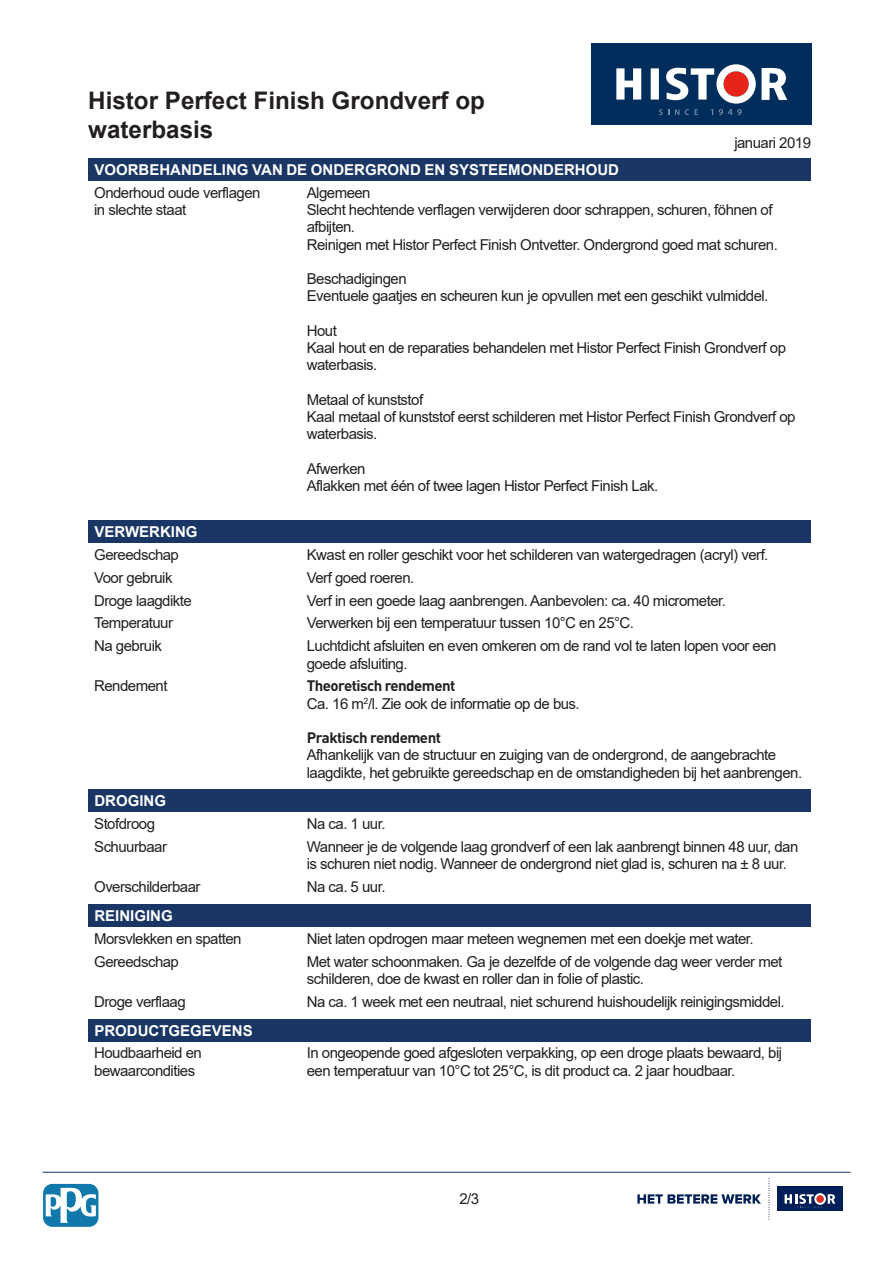
<style>
.page{position:relative;width:893px;height:1263px;background:#fff}
.page>*{position:absolute;margin:0;border:0;box-sizing:border-box;transform-origin:0 0}
.t1{font:700 24.15px/29.1px "Arial";color:#231f20}
.BODY{font:15px/17.2px "Arial";letter-spacing:-.035em;color:#231f20}
.KOP{font:15px/17.2px "Arial";letter-spacing:-.035em;color:#231f20}
.TITEL{font:700 15px "Arial";color:#fff}
.s1{font-family:"DIN";font-weight:700}
</style>
<div class="page">
<div style="left:777px;top:1187px;width:65px;height:24px;background:#001f56"></div>
<svg style="left:785px;top:1193px;width:50px;height:15px"></svg>
<svg style="left:637px;top:1194px;width:124px;height:9px"></svg>
<svg style="left:769px;top:1179px;width:1px;height:40px"></svg>
<hr style="left:43px;top:1172px;width:807px;height:1px;background:#193665">
<div style="left:43px;top:1184px;width:55px;height:43px;background:#1078aa;border-radius:9px"></div>
<svg style="left:46px;top:1187px;width:50px;height:36px"></svg>
<div style="left:591px;top:43px;width:220px;height:82px;background:#002e5c"></div>
<div style="left:651px;top:68px;width:8px;height:32px;background:#fff"></div>
<svg style="left:616px;top:68px;width:25px;height:32px"></svg>
<svg style="left:762px;top:68px;width:25px;height:32px"></svg>
<svg style="left:659px;top:64px;width:97px;height:51px"></svg>
<div style="left:88px;top:158px;width:723px;height:23px;background:#193665"></div>
<div style="left:88px;top:520px;width:723px;height:23px;background:#193665"></div>
<div style="left:88px;top:789px;width:723px;height:23px;background:#193665"></div>
<div style="left:88px;top:904px;width:723px;height:23px;background:#193665"></div>
<div style="left:88px;top:1019px;width:723px;height:22px;background:#193665"></div>
<h1 class="t1" style="left:88px;top:86px;width:398px">Histor Perfect Finish Grondverf op waterbasis</h1>
<p class="BODY" style="left:734px;top:134px;width:78px">januari 2019</p>
<p class="TITEL" style="left:94px;top:159px;width:526px">VOORBEHANDELING VAN DE ONDERGROND EN SYSTEEMONDERHOUD</p>
<p class="KOP" style="left:94px;top:184px;width:168px">Onderhoud oude verflagen in slechte staat</p>
<p class="BODY" style="left:307px;top:184px;width:473px">Algemeen<br>Slecht hechtende verflagen verwijderen door schrappen, schuren, föhnen of afbijten.<br>Reinigen met Histor Perfect Finish Ontvetter. Ondergrond goed mat schuren.</p>
<p class="BODY" style="left:307px;top:270px;width:463px">Beschadigingen<br>Eventuele gaatjes en scheuren kun je opvullen met een geschikt vulmiddel.</p>
<p class="BODY" style="left:307px;top:322px;width:481px">Hout<br>Kaal hout en de reparaties behandelen met Histor Perfect Finish Grondverf op waterbasis.</p>
<p class="BODY" style="left:307px;top:391px;width:490px">Metaal of kunststof<br>Kaal metaal of kunststof eerst schilderen met Histor Perfect Finish Grondverf op waterbasis.</p>
<p class="BODY" style="left:307px;top:460px;width:353px">Afwerken<br>Aflakken met één of twee lagen Histor Perfect Finish Lak.</p>
<p class="TITEL" style="left:94px;top:521px;width:105px">VERWERKING</p>
<p class="KOP" style="left:94px;top:546px;width:86px">Gereedschap</p>
<p class="BODY" style="left:307px;top:546px;width:463px">Kwast en roller geschikt voor het schilderen van watergedragen (acryl) verf.</p>
<p class="KOP" style="left:94px;top:569px;width:80px">Voor gebruik</p>
<p class="BODY" style="left:307px;top:569px;width:109px">Verf goed roeren.</p>
<p class="KOP" style="left:94px;top:592px;width:99px">Droge laagdikte</p>
<p class="BODY" style="left:307px;top:592px;width:421px">Verf in een goede laag aanbrengen. Aanbevolen: ca. 40 micrometer.</p>
<p class="KOP" style="left:94px;top:614px;width:80px">Temperatuur</p>
<p class="BODY" style="left:307px;top:614px;width:329px">Verwerken bij een temperatuur tussen 10°C en 25°C.</p>
<p class="KOP" style="left:94px;top:637px;width:69px">Na gebruik</p>
<p class="BODY" style="left:307px;top:637px;width:471px">Luchtdicht afsluiten en even omkeren om de rand vol te laten lopen voor een goede afsluiting.</p>
<p class="KOP" style="left:94px;top:677px;width:75px">Rendement</p>
<p class="BODY" style="left:307px;top:677px;width:274px"><span class="s1">Theoretisch rendement<br></span>Ca. 16 m<sup>2</sup>/l. Zie ook de informatie op de bus.</p>
<p class="BODY" style="left:307px;top:729px;width:497px"><span class="s1">Praktisch rendement<br></span>Afhankelijk van de structuur en zuiging van de ondergrond, de aangebrachte laagdikte, het gebruikte gereedschap en de omstandigheden bij het aanbrengen.</p>
<p class="TITEL" style="left:94px;top:790px;width:73px">DROGING</p>
<p class="KOP" style="left:94px;top:815px;width:62px">Stofdroog</p>
<p class="BODY" style="left:307px;top:815px;width:80px">Na ca. 1 uur.</p>
<p class="KOP" style="left:94px;top:838px;width:74px">Schuurbaar</p>
<p class="BODY" style="left:307px;top:838px;width:493px">Wanneer je de volgende laag grondverf of een lak aanbrengt binnen 48 uur, dan is schuren niet nodig. Wanneer de ondergrond niet glad is, schuren na ± 8 uur.</p>
<p class="KOP" style="left:94px;top:878px;width:108px">Overschilderbaar</p>
<p class="BODY" style="left:307px;top:878px;width:80px">Na ca. 5 uur.</p>
<p class="TITEL" style="left:94px;top:905px;width:80px">REINIGING</p>
<p class="KOP" style="left:94px;top:930px;width:149px">Morsvlekken en spatten</p>
<p class="BODY" style="left:307px;top:930px;width:448px">Niet laten opdrogen maar meteen wegnemen met een doekje met water.</p>
<p class="KOP" style="left:94px;top:953px;width:86px">Gereedschap</p>
<p class="BODY" style="left:307px;top:953px;width:477px">Met water schoonmaken. Ga je dezelfde of de volgende dag weer verder met schilderen, doe de kwast en roller dan in folie of plastic.</p>
<p class="KOP" style="left:94px;top:993px;width:93px">Droge verflaag</p>
<p class="BODY" style="left:307px;top:993px;width:479px">Na ca. 1 week met een neutraal, niet schurend huishoudelijk reinigingsmiddel.</p>
<p class="TITEL" style="left:94px;top:1020px;width:160px">PRODUCTGEGEVENS</p>
<p class="KOP" style="left:94px;top:1044px;width:109px">Houdbaarheid en bewaarcondities</p>
<p class="BODY" style="left:307px;top:1044px;width:477px">In ongeopende goed afgesloten verpakking, op een droge plaats bewaard, bij een temperatuur van 10°C tot 25°C, is dit product ca. 2 jaar houdbaar.</p>
<p class="BODY" style="left:459px;top:1190px;width:21px">2/3</p>
</div>
